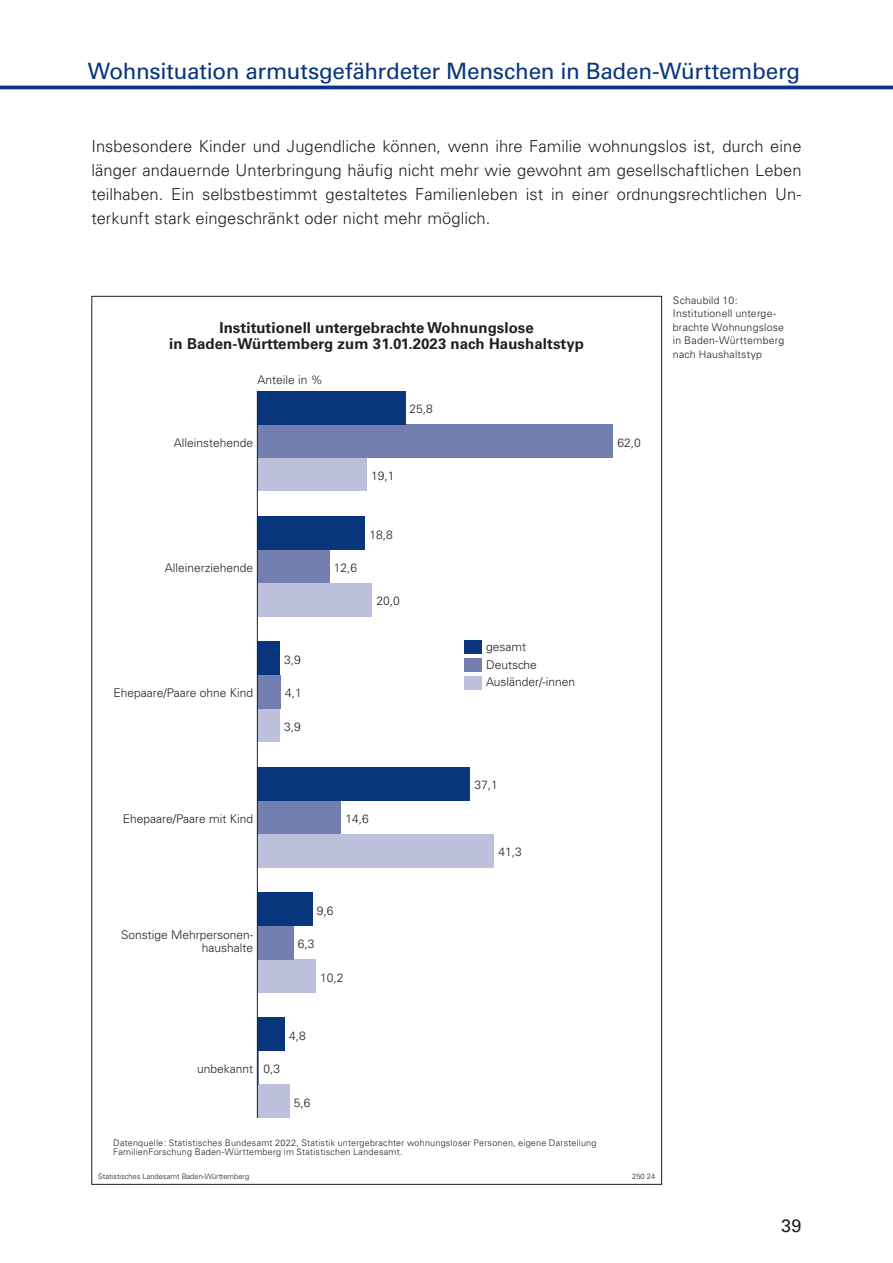
<style>
.page{position:relative;width:893px;height:1263px;background:#fff}
.page>*{position:absolute;margin:0;border:0;box-sizing:border-box;transform-origin:0 0}
.t1{font:22.5px "Univers";letter-spacing:-.01em;color:#08357c}
.t2{font:18px "Univers";color:#231f20}
.t3{font:300 16.5px/24px "Univers";letter-spacing:.005em;color:#231f20;text-align:justify}
.t4{font:700 15px/16.5px "Univers";letter-spacing:.005em;color:#231f20;text-align:center}
.t5{font:300 12px/13.5px "Univers";color:#231f20;text-align:right}
.t6{font:300 10.5px/13.5px "Univers";letter-spacing:.02em;color:#231f20}
.t7{font:300 9px/9px "Univers";letter-spacing:.025em;color:#231f20}
.t8{font:300 7.5px "Univers";color:#231f20}
</style>
<div class="page">
<hr style="left:0;top:86px;width:893px;height:3px;background:#08357c">
<div style="left:257px;top:1084px;width:32px;height:34px;background:#bdc0da"></div>
<div style="left:257px;top:458px;width:110px;height:33px;background:#bdc0da"></div>
<div style="left:257px;top:583px;width:115px;height:33px;background:#bdc0da"></div>
<div style="left:257px;top:708px;width:23px;height:34px;background:#bdc0da"></div>
<div style="left:257px;top:834px;width:237px;height:33px;background:#bdc0da"></div>
<div style="left:257px;top:959px;width:59px;height:34px;background:#bdc0da"></div>
<div style="left:257px;top:424px;width:356px;height:34px;background:#737faf"></div>
<div style="left:257px;top:550px;width:73px;height:33px;background:#737faf"></div>
<div style="left:257px;top:675px;width:24px;height:33px;background:#737faf"></div>
<div style="left:257px;top:800px;width:84px;height:34px;background:#737faf"></div>
<div style="left:257px;top:926px;width:36px;height:33px;background:#737faf"></div>
<hr style="left:257px;top:1051px;width:2px;height:33px;background:#737faf">
<div style="left:257px;top:391px;width:148px;height:33px;background:#08357c"></div>
<div style="left:257px;top:516px;width:108px;height:34px;background:#08357c"></div>
<div style="left:257px;top:642px;width:23px;height:33px;background:#08357c"></div>
<div style="left:257px;top:767px;width:213px;height:33px;background:#08357c"></div>
<div style="left:257px;top:892px;width:55px;height:34px;background:#08357c"></div>
<div style="left:257px;top:1018px;width:28px;height:33px;background:#08357c"></div>
<hr style="left:257px;top:391px;width:1px;height:727px;background:#231f20">
<div style="left:465px;top:676px;width:17px;height:13px;background:#bdc0da"></div>
<div style="left:465px;top:658px;width:17px;height:13px;background:#737faf"></div>
<div style="left:465px;top:640px;width:17px;height:14px;background:#08357c"></div>
<h1 class="t1" style="left:88px;top:57px;width:714px">Wohnsituation armutsgefährdeter Menschen in Baden-Württemberg</h1>
<p class="t3" style="left:91px;top:134px;width:712px">Insbesondere Kinder und Jugendliche können, wenn ihre Familie wohnungslos ist, durch eine länger andauernde Unterbringung häufig nicht mehr wie gewohnt am gesellschaftlichen Leben teilhaben. Ein selbstbestimmt gestaltetes Familienleben ist in einer ordnungsrechtlichen Un‑ terkunft stark eingeschränkt oder nicht mehr möglich.</p>
<p class="t4" style="left:169px;top:319px;width:416px">Institutionell untergebrachte Wohnungslose<br>in Baden-Württemberg zum 31.01.2023 nach Haushaltstyp</p>
<p class="t5" style="left:257px;top:373px;width:67px">Anteile in %</p>
<p class="t5" style="left:410px;top:402px;width:25px">25,8</p>
<p class="t5" style="left:174px;top:436px;width:81px">Alleinstehende</p>
<p class="t5" style="left:617px;top:436px;width:25px">62,0</p>
<p class="t5" style="left:371px;top:469px;width:25px">19,1</p>
<p class="t5" style="left:165px;top:561px;width:90px">Alleinerziehende</p>
<p class="t5" style="left:113px;top:686px;width:141px">Ehepaare/Paare ohne Kind</p>
<p class="t5" style="left:284px;top:653px;width:18px">3,9</p>
<p class="t5" style="left:285px;top:686px;width:18px">4,1</p>
<p class="t5" style="left:284px;top:720px;width:18px">3,9</p>
<p class="t5" style="left:334px;top:561px;width:25px">12,6</p>
<p class="t5" style="left:369px;top:527px;width:25px">18,8</p>
<p class="t5" style="left:376px;top:594px;width:25px">20,0</p>
<p class="t5" style="left:123px;top:812px;width:132px">Ehepaare/Paare mit Kind</p>
<p class="t5" style="left:121px;top:928px;width:134px">Sonstige Mehrpersonen&shy;haushalte</p>
<p class="t5" style="left:345px;top:812px;width:25px">14,6</p>
<p class="t5" style="left:317px;top:904px;width:18px">9,6</p>
<p class="t5" style="left:298px;top:937px;width:18px">6,3</p>
<p class="t5" style="left:320px;top:970px;width:25px">10,2</p>
<p class="t5" style="left:486px;top:640px;width:42px">gesamt</p>
<p class="t5" style="left:486px;top:658px;width:52px">Deutsche</p>
<p class="t5" style="left:486px;top:675px;width:91px">Ausländer/-innen</p>
<p class="t5" style="left:474px;top:778px;width:25px">37,1</p>
<p class="t5" style="left:499px;top:845px;width:25px">41,3</p>
<p class="t6" style="left:673px;top:293px;width:113px">Schaubild 10:<br>Institutionell unterge&shy;brachte Wohnungslose in Baden-Württemberg nach Haushaltstyp</p>
<p class="t5" style="left:197px;top:1062px;width:58px">unbekannt</p>
<p class="t5" style="left:263px;top:1062px;width:18px">0,3</p>
<p class="t5" style="left:289px;top:1029px;width:18px">4,8</p>
<p class="t5" style="left:294px;top:1096px;width:18px">5,6</p>
<p class="t7" style="left:113px;top:1138px;width:485px">Datenquelle: Statistisches Bundesamt 2022, Statistik untergebrachter wohnungsloser Personen, eigene Darstellung<br>FamilienForschung Baden-Württemberg im Statistischen Landesamt.</p>
<p class="t8" style="left:98px;top:1172px;width:153px">Statistisches Landesamt Baden-Württemberg</p>
<p class="t8" style="left:632px;top:1171px;width:24px">250 24</p>
<p class="t2" style="left:781px;top:1215px;width:22px">39</p>
</div>
